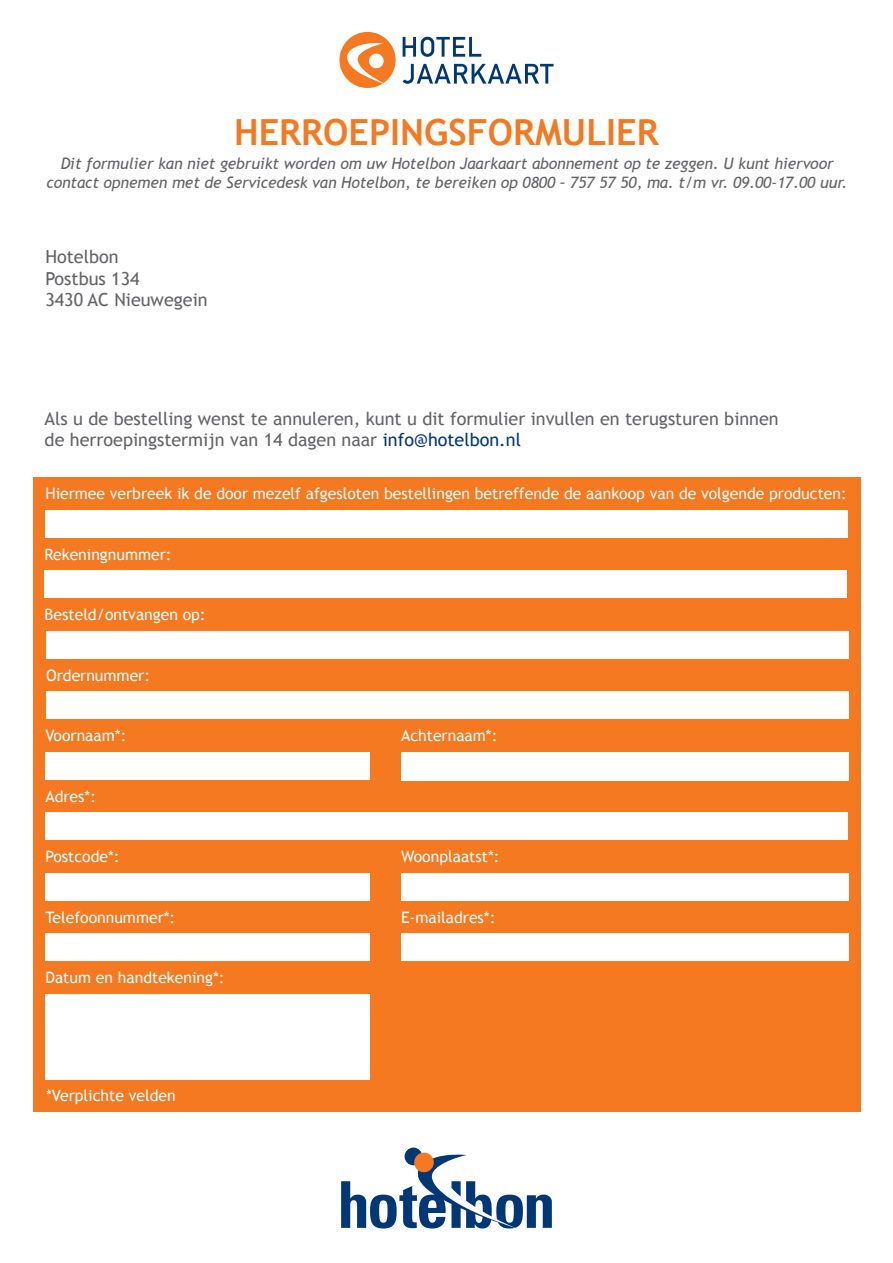
<style>
.page{position:relative;width:893px;height:1263px;background:#fff}
.page>*{position:absolute;margin:0;border:0;box-sizing:border-box;transform-origin:0 0}
.t1{font:700 36px "Trebuchet MS";color:#f47921}
.t2{font:18px/21.6px "Trebuchet MS";color:#636366}
.t3{font:15.75px "Trebuchet MS";color:#fff}
.t4{font:italic 15.75px/18.9px "Trebuchet MS";letter-spacing:-.005em;color:#636366;text-align:center}
.s1{color:#013775}
</style>
<div class="page">
<div style="left:33px;top:477px;width:827px;height:635px;background:#f47921"></div>
<div style="left:45px;top:510px;width:803px;height:27px;background:#fff"></div>
<div style="left:45px;top:570px;width:802px;height:28px;background:#fff"></div>
<div style="left:46px;top:631px;width:802px;height:28px;background:#fff"></div>
<div style="left:46px;top:691px;width:802px;height:28px;background:#fff"></div>
<div style="left:45px;top:752px;width:325px;height:28px;background:#fff"></div>
<div style="left:401px;top:752px;width:447px;height:28px;background:#fff"></div>
<div style="left:45px;top:812px;width:803px;height:28px;background:#fff"></div>
<div style="left:45px;top:873px;width:325px;height:28px;background:#fff"></div>
<div style="left:401px;top:873px;width:447px;height:28px;background:#fff"></div>
<div style="left:45px;top:933px;width:325px;height:28px;background:#fff"></div>
<div style="left:401px;top:933px;width:447px;height:28px;background:#fff"></div>
<div style="left:45px;top:994px;width:325px;height:85px;background:#fff"></div>
<svg style="left:403px;top:37px;width:78px;height:20px"></svg>
<svg style="left:403px;top:64px;width:150px;height:20px"></svg>
<svg style="left:339px;top:32px;width:57px;height:56px"></svg>
<svg style="left:341px;top:1147px;width:211px;height:82px"></svg>
<div style="left:414px;top:1152px;width:20px;height:20px;background:#f47921;border-radius:50%"></div>
<h1 class="t1" style="left:234px;top:110px;width:426px">HERROEPINGSFORMULIER</h1>
<p class="t4" style="left:47px;top:154px;width:803px">Dit formulier kan niet gebruikt worden om uw Hotelbon Jaarkaart abonnement op te zeggen. U kunt hiervoor contact opnemen met de Servicedesk van Hotelbon, te bereiken op 0800 – 757 57 50, ma. t/m vr. 09.00-17.00 uur.</p>
<p class="t2" style="left:45px;top:246px;width:164px">Hotelbon<br>Postbus 134<br>3430 AC Nieuwegein</p>
<p class="t2" style="left:45px;top:408px;width:736px">Als u de bestelling wenst te annuleren, kunt u dit formulier invullen en terugsturen binnen de herroepingstermijn van 14 dagen naar <span class="s1">info@hotelbon.nl</span></p>
<p class="t3" style="left:45px;top:484px;width:803px">Hiermee verbreek ik de door mezelf afgesloten bestellingen betreffende de aankoop van de volgende producten:</p>
<p class="t3" style="left:45px;top:545px;width:129px">Rekeningnummer:</p>
<p class="t3" style="left:45px;top:605px;width:163px">Besteld/ontvangen op:</p>
<p class="t3" style="left:46px;top:666px;width:106px">Ordernummer:</p>
<p class="t3" style="left:45px;top:726px;width:83px">Voornaam*:</p>
<p class="t3" style="left:401px;top:726px;width:98px">Achternaam*:</p>
<p class="t3" style="left:45px;top:787px;width:52px">Adres*:</p>
<p class="t3" style="left:45px;top:847px;width:76px">Postcode*:</p>
<p class="t3" style="left:401px;top:847px;width:100px">Woonplaatst*:</p>
<p class="t3" style="left:45px;top:908px;width:131px">Telefoonnummer*:</p>
<p class="t3" style="left:401px;top:908px;width:96px">E-mailadres*:</p>
<p class="t3" style="left:45px;top:968px;width:181px">Datum en handtekening*:</p>
<p class="t3" style="left:46px;top:1086px;width:131px">*Verplichte velden</p>
</div>
